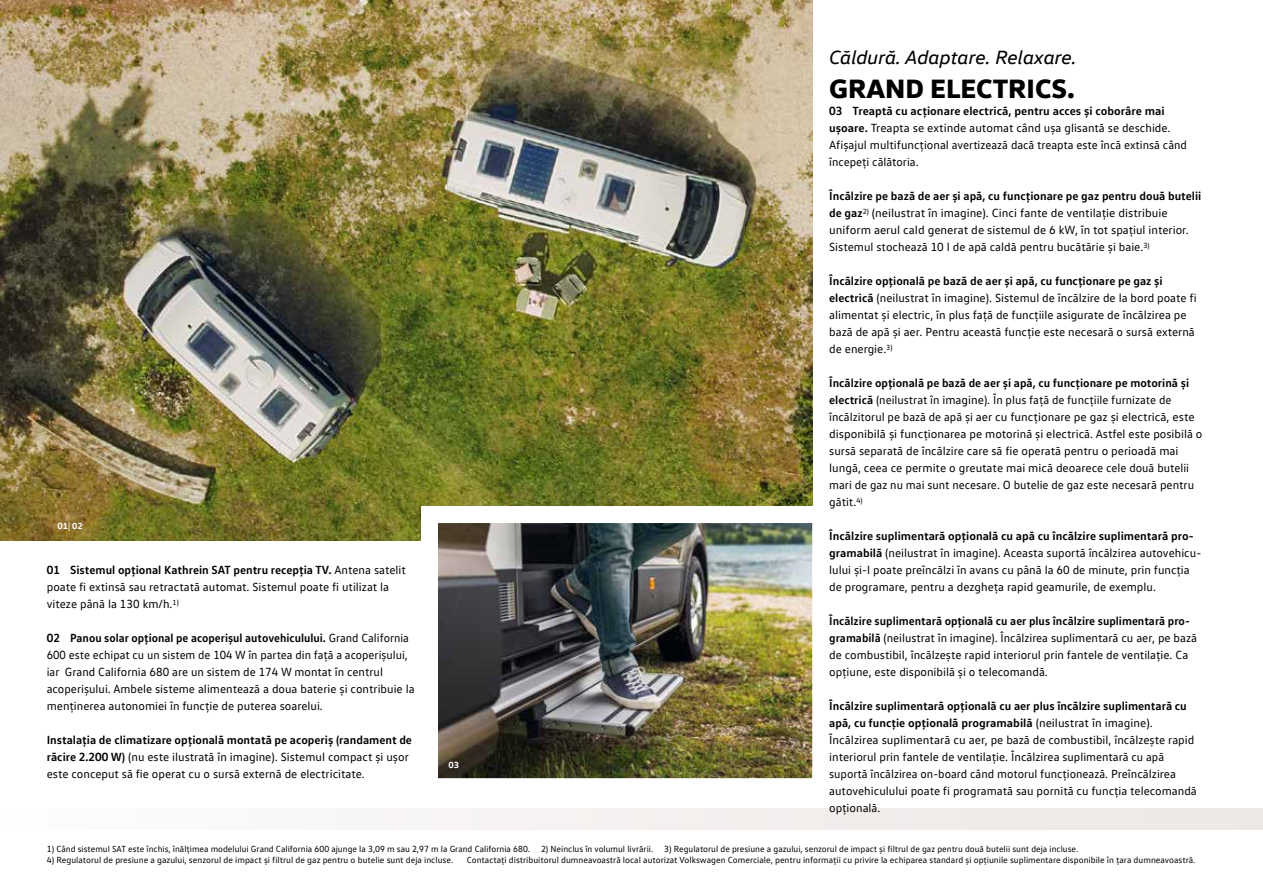
<style>
.page{position:relative;width:1263px;height:893px;background:#fff}
.page>*{position:absolute;margin:0;border:0;box-sizing:border-box;transform-origin:0 0}
.t1{font:800 27px "VW Head";color:#000}
.t2{font:italic 19.5px "VW Head";color:#000}
.t3{font:12px/17px "VW Text";color:#000}
.t4{font:9px "VW Text";color:#000}
.t5{font:700 9px "VW Head";color:#fff}
.s1{font-weight:700}
</style>
<div class="page">
<img style="left:0;top:0;width:812px;height:540px">
<img style="left:412px;top:497px;width:401px;height:282px">
<div style="left:0;top:808px;width:1263px;height:21px;background:#f4f1f0"></div>
<p class="t5" style="left:57px;top:520px;width:27px">01| 02</p>
<p class="t3" style="left:47px;top:561px;width:361px"><span class="s1">01 Sistemul opțional Kathrein SAT pentru recepția TV.</span> Antena satelit poate fi extinsă sau retractată automat. Sistemul poate fi utilizat la viteze până la 130 km/h.<sup>1)</sup></p>
<p class="t3" style="left:47px;top:629px;width:369px"><span class="s1">02 Panou solar opțional pe acoperișul autovehiculului.</span> Grand California 600 este echipat cu un sistem de 104 W în partea din față a acoperișului, iar Grand California 680 are un sistem de 174 W montat în centrul acoperișului. Ambele sisteme alimentează a doua baterie și contribuie la menținerea autonomiei în funcție de puterea soarelui.</p>
<p class="t3" style="left:47px;top:731px;width:367px"><span class="s1">Instalația de climatizare opțională montată pe acoperiș (randament de răcire 2.200 W)</span> (nu este ilustrată în imagine). Sistemul compact și ușor este conceput să fie operat cu o sursă externă de electricitate.</p>
<p class="t5" style="left:449px;top:759px;width:12px">03</p>
<h2 class="t2" style="left:829px;top:45px;width:249px">Căldură. Adaptare. Relaxare.</h2>
<h1 class="t1" style="left:829px;top:70px;width:247px">GRAND ELECTRICS.</h1>
<p class="t3" style="left:829px;top:102px;width:359px"><span class="s1">03 Treaptă cu acționare electrică, pentru acces și coborâre mai ușoare.</span> Treapta se extinde automat când ușa glisantă se deschide.<br>Afișajul multifuncțional avertizează dacă treapta este încă extinsă când începeți călătoria.</p>
<p class="t3" style="left:829px;top:187px;width:374px"><span class="s1">Încălzire pe bază de aer și apă, cu funcționare pe gaz pentru două butelii de gaz</span><sup>2)</sup> (neilustrat în imagine). Cinci fante de ventilație distribuie uniform aerul cald generat de sistemul de 6 kW, în tot spațiul interior.<br>Sistemul stochează 10 l de apă caldă pentru bucătărie și baie.<sup>3)</sup></p>
<p class="t3" style="left:829px;top:272px;width:369px"><span class="s1">Încălzire opțională pe bază de aer și apă, cu funcționare pe gaz și electrică</span> (neilustrat în imagine). Sistemul de încălzire de la bord poate fi alimentat și electric, în plus față de funcțiile asigurate de încălzirea pe bază de apă și aer. Pentru această funcție este necesară o sursă externă de energie.<sup>3)</sup></p>
<p class="t3" style="left:829px;top:374px;width:375px"><span class="s1">Încălzire opțională pe bază de aer și apă, cu funcționare pe motorină și electrică</span> (neilustrat în imagine). În plus față de funcțiile furnizate de încălzitorul pe bază de apă și aer cu funcționare pe gaz și electrică, este disponibilă și funcționarea pe motorină și electrică. Astfel este posibilă o sursă separată de încălzire care să fie operată pentru o perioadă mai lungă, ceea ce permite o greutate mai mică deoarece cele două butelii mari de gaz nu mai sunt necesare. O butelie de gaz este necesară pentru gătit.<sup>4)</sup></p>
<p class="t3" style="left:829px;top:527px;width:374px"><span class="s1">Încălzire suplimentară opțională cu apă cu încălzire suplimentară pro&shy;gramabilă</span> (neilustrat în imagine). Aceasta suportă încălzirea autovehicu&shy;lului și-l poate preîncălzi în avans cu până la 60 de minute, prin funcția de programare, pentru a dezgheța rapid geamurile, de exemplu.</p>
<p class="t3" style="left:829px;top:612px;width:369px"><span class="s1">Încălzire suplimentară opțională cu aer plus încălzire suplimentară pro&shy;gramabilă</span> (neilustrat în imagine). Încălzirea suplimentară cu aer, pe bază de combustibil, încălzește rapid interiorul prin fantele de ventilație. Ca opțiune, este disponibilă și o telecomandă.</p>
<p class="t3" style="left:829px;top:697px;width:369px"><span class="s1">Încălzire suplimentară opțională cu aer plus încălzire suplimentară cu apă, cu funcție opțională programabilă</span> (neilustrat în imagine).<br>Încălzirea suplimentară cu aer, pe bază de combustibil, încălzește rapid interiorul prin fantele de ventilație. Încălzirea suplimentară cu apă suportă încălzirea on-board când motorul funcționează. Preîncălzirea autovehiculului poate fi programată sau pornită cu funcția telecomandă opțională.</p>
<p class="t4" style="left:47px;top:844px;width:1033px">1) Când sistemul SAT este închis, înălțimea modelului Grand California 600 ajunge la 3,09 m sau 2,97 m la Grand California 680. 2) Neinclus în volumul livrării. 3) Regulatorul de presiune a gazului, senzorul de impact și filtrul de gaz pentru două butelii sunt deja incluse.</p>
<p class="t4" style="left:47px;top:855px;width:408px">4) Regulatorul de presiune a gazului, senzorul de impact și filtrul de gaz pentru o butelie sunt deja incluse.</p>
<p class="t4" style="left:467px;top:855px;width:730px">Contactați distribuitorul dumneavoastră local autorizat Volkswagen Comerciale, pentru informații cu privire la echiparea standard și opțiunile suplimentare disponibile în țara dumneavoastră.</p>
</div>
